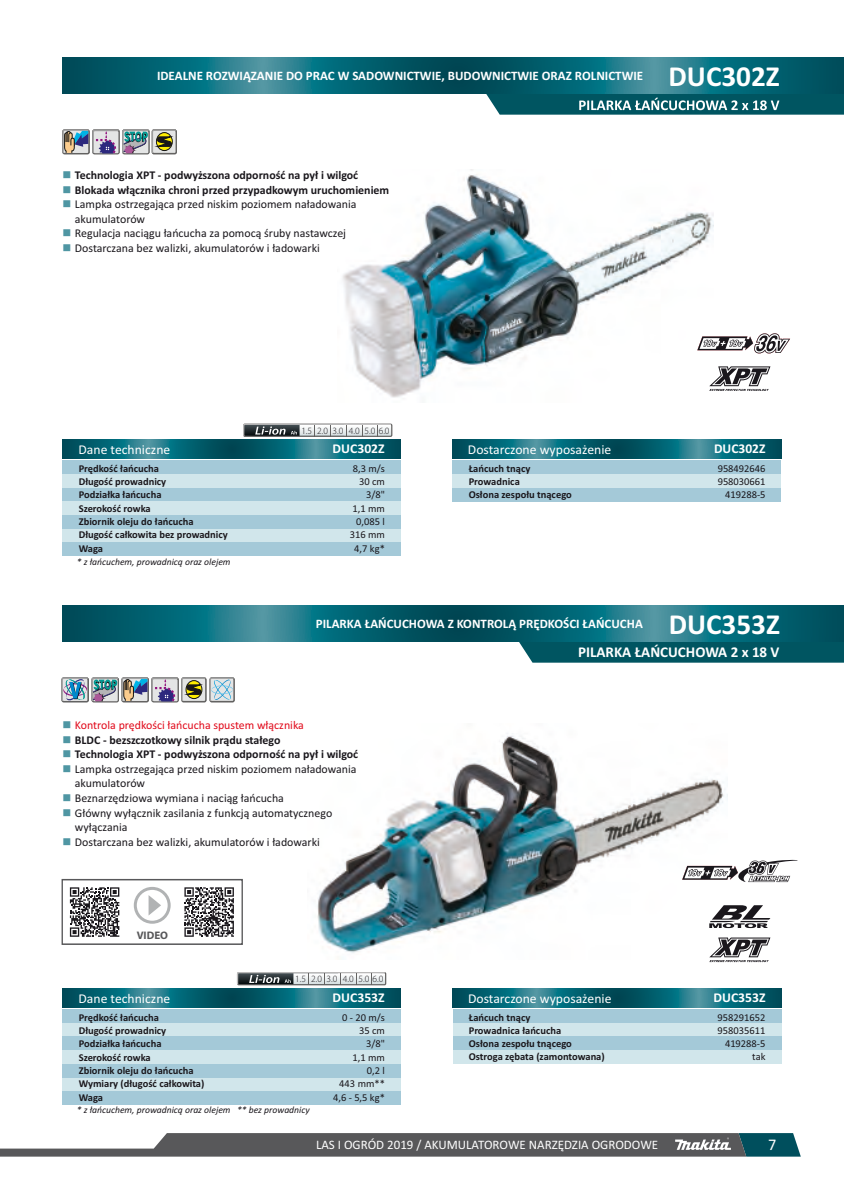
<style>
.page{position:relative;width:844px;height:1191px;background:#fff}
.page>*{position:absolute;margin:0;border:0;box-sizing:border-box;transform-origin:0 0}
.t1{font:700 29.22px "Calibri";color:#fff}
.t2{font:16.28px "Calibri";color:#fff}
.t3{font:700 15.05px "Calibri";color:#fff}
.t4{font:13.47px "Calibri";color:#fff}
.t5{font:700 13.47px "Calibri";color:#fff}
.t6{font:700 12.95px "Calibri";color:#fff}
.t7{font:12.95px "Calibri";color:#fff}
.t8{font:11.9px/14.5px "Calibri";color:#1a171c}
.t9{font:700 11.9px "Calibri";color:#1a171c}
.t10{font:11.9px "Calibri";color:#e1091a}
.t11{font:700 11.03px "Myriad Pro";color:#58585a}
.t12{font:700 10.5px/13.3px "Calibri";color:#1a171c}
.t13{font:10.5px/13.3px "Calibri";color:#1a171c;text-align:right}
.t14{font:italic 9.62px "Calibri";color:#1a171c}
.t15{font:300 9.62px "Myriad Pro";color:#1a171c}
.s1{color:#4f96a3}
</style>
<div class="page">
<img style="left:317px;top:735px;width:408px;height:218px">
<img style="left:342px;top:174px;width:371px;height:224px">
<svg style="left:0;top:1133px;width:800px;height:23px;background:#6c7274"></svg>
<svg style="left:62px;top:57px;width:781px;height:36px;background:#0e6876"></svg>
<svg style="left:486px;top:93px;width:357px;height:22px;background:#236d77"></svg>
<div style="left:62px;top:542px;width:339px;height:13px;background:#a4c9d8"></div>
<div style="left:62px;top:528px;width:339px;height:14px;background:#d1e6eb"></div>
<svg style="left:62px;top:440px;width:339px;height:18px;background:#0e6776"></svg>
<div style="left:62px;top:460px;width:339px;height:14px;background:#a4c9d8"></div>
<div style="left:62px;top:474px;width:339px;height:14px;background:#d1e6eb"></div>
<div style="left:62px;top:488px;width:339px;height:13px;background:#a4c9d8"></div>
<div style="left:62px;top:501px;width:339px;height:14px;background:#d1e6eb"></div>
<div style="left:62px;top:515px;width:339px;height:13px;background:#a4c9d8"></div>
<div style="left:152px;top:129px;width:25px;height:25px;background:#636261;border-radius:2px"></div>
<svg style="left:62px;top:129px;width:114px;height:26px;background:#9a9fa1"></svg>
<svg style="left:452px;top:440px;width:329px;height:18px;background:#0e6776"></svg>
<div style="left:452px;top:474px;width:329px;height:14px;background:#d1e6eb"></div>
<div style="left:452px;top:488px;width:329px;height:13px;background:#a4c9d8"></div>
<div style="left:452px;top:460px;width:329px;height:14px;background:#a4c9d8"></div>
<svg style="left:709px;top:366px;width:61px;height:25px"></svg>
<div style="left:243px;top:423px;width:149px;height:14px;background:#6e6d6c;border-radius:2px"></div>
<svg style="left:243px;top:423px;width:148px;height:13px;background:#a9adaf"></svg>
<div style="left:518px;top:641px;width:325px;height:21px;background:#005561"></div>
<svg style="left:62px;top:605px;width:781px;height:36px;background:#0e6876"></svg>
<div style="left:62px;top:1091px;width:339px;height:13px;background:#a4c9d8"></div>
<div style="left:62px;top:1077px;width:339px;height:14px;background:#d1e6eb"></div>
<svg style="left:62px;top:988px;width:339px;height:19px;background:#0e6776"></svg>
<div style="left:62px;top:1009px;width:339px;height:14px;background:#a4c9d8"></div>
<div style="left:62px;top:1023px;width:339px;height:13px;background:#d1e6eb"></div>
<div style="left:62px;top:1036px;width:339px;height:14px;background:#a4c9d8"></div>
<div style="left:62px;top:1050px;width:339px;height:13px;background:#d1e6eb"></div>
<div style="left:62px;top:1063px;width:339px;height:14px;background:#a4c9d8"></div>
<img style="left:62px;top:677px;width:172px;height:26px">
<div style="left:452px;top:1050px;width:329px;height:13px;background:#d1e6eb"></div>
<svg style="left:452px;top:988px;width:329px;height:19px;background:#0e6776"></svg>
<div style="left:452px;top:1023px;width:329px;height:13px;background:#d1e6eb"></div>
<div style="left:452px;top:1036px;width:329px;height:14px;background:#a4c9d8"></div>
<div style="left:452px;top:1009px;width:329px;height:14px;background:#a4c9d8"></div>
<svg style="left:709px;top:905px;width:61px;height:23px"></svg>
<svg style="left:709px;top:937px;width:61px;height:25px"></svg>
<svg style="left:682px;top:859px;width:115px;height:23px"></svg>
<svg style="left:237px;top:972px;width:149px;height:13px"></svg>
<svg style="left:237px;top:972px;width:148px;height:12px"></svg>
<svg style="left:697px;top:333px;width:93px;height:20px"></svg>
<div style="left:61px;top:879px;width:182px;height:66px;border:1px solid #58585a"></div>
<div style="left:134px;top:887px;width:37px;height:36px;border:3px solid #b1b3b4;border-radius:50%"></div>
<svg style="left:148px;top:895px;width:13px;height:20px"></svg>
<svg style="left:69px;top:887px;width:51px;height:50px"></svg>
<svg style="left:70px;top:887px;width:49px;height:49px"></svg>
<svg style="left:184px;top:887px;width:50px;height:49px"></svg>
<p class="t6" style="left:157px;top:71px;width:487px">IDEALNE ROZWIĄZANIE DO PRAC W SADOWNICTWIE, BUDOWNICTWIE ORAZ ROLNICTWIE</p>
<h1 class="t1" style="left:668px;top:64px;width:113px">DUC302Z</h1>
<p class="t9" style="left:62px;top:170px;width:297px"><span class="s1">■</span> Technologia XPT - podwyższona odporność na pył i wilgoć</p>
<p class="t9" style="left:62px;top:185px;width:328px"><span class="s1">■</span> Blokada włącznika chroni przed przypadkowym uruchomieniem</p>
<p class="t8" style="left:75px;top:198px;width:283px;text-indent:-13px"><span class="s1">■</span> Lampka ostrzegająca przed niskim poziomem naładowania akumulatorów</p>
<p class="t8" style="left:62px;top:227px;width:285px"><span class="s1">■</span> Regulacja naciągu łańcucha za pomocą śruby nastawczej</p>
<p class="t8" style="left:62px;top:242px;width:259px"><span class="s1">■</span> Dostarczana bez walizki, akumulatorów i ładowarki</p>
<p class="t15" style="left:301px;top:426px;width:90px">1.5 2.0 3.0 4.0 5.0 6.0</p>
<p class="t4" style="left:78px;top:443px;width:93px">Dane techniczne</p>
<p class="t5" style="left:332px;top:443px;width:54px">DUC302Z</p>
<p class="t12" style="left:79px;top:462px;width:151px">Prędkość łańcucha<br>Długość prowadnicy<br>Podziałka łańcucha<br>Szerokość rowka<br>Zbiornik oleju do łańcucha<br>Długość całkowita bez prowadnicy<br>Waga</p>
<p class="t13" style="left:350px;top:462px;width:37px">8,3 m/s<br>30 cm<br>3/8"<br>1,1 mm<br>0,085 l<br>316 mm<br>4,7 kg*</p>
<p class="t14" style="left:77px;top:557px;width:155px">* z łańcuchem, prowadnicą oraz olejem</p>
<p class="t5" style="left:714px;top:443px;width:53px">DUC302Z</p>
<p class="t4" style="left:468px;top:443px;width:145px">Dostarczone wyposażenie</p>
<p class="t12" style="left:468px;top:462px;width:105px">Łańcuch tnący<br>Prowadnica<br>Osłona zespołu tnącego</p>
<p class="t13" style="left:717px;top:462px;width:49px">958492646<br>958030661<br>419288-5</p>
<p class="t6" style="left:316px;top:618px;width:328px">PILARKA ŁAŃCUCHOWA Z KONTROLĄ PRĘDKOŚCI ŁAŃCUCHA</p>
<h1 class="t1" style="left:668px;top:612px;width:113px">DUC353Z</h1>
<h3 class="t3" style="left:578px;top:646px;width:203px">PILARKA ŁAŃCUCHOWA 2 x 18 V</h3>
<p class="t10" style="left:62px;top:720px;width:243px"><span class="s1">■</span> Kontrola prędkości łańcucha spustem włącznika</p>
<p class="t9" style="left:62px;top:735px;width:219px"><span class="s1">■</span> BLDC - bezszczotkowy silnik prądu stałego</p>
<p class="t9" style="left:62px;top:749px;width:297px"><span class="s1">■</span> Technologia XPT - podwyższona odporność na pył i wilgoć</p>
<p class="t8" style="left:75px;top:762px;width:283px;text-indent:-13px"><span class="s1">■</span> Lampka ostrzegająca przed niskim poziomem naładowania akumulatorów</p>
<p class="t8" style="left:62px;top:791px;width:223px"><span class="s1">■</span> Beznarzędziowa wymiana i naciąg łańcucha</p>
<p class="t8" style="left:75px;top:806px;width:259px;text-indent:-13px"><span class="s1">■</span> Główny wyłącznik zasilania z funkcją automatycznego wyłączania</p>
<p class="t8" style="left:62px;top:835px;width:259px"><span class="s1">■</span> Dostarczana bez walizki, akumulatorów i ładowarki</p>
<p class="t11" style="left:137px;top:930px;width:33px">VIDEO</p>
<p class="t15" style="left:295px;top:974px;width:90px">1.5 2.0 3.0 4.0 5.0 6.0</p>
<p class="t4" style="left:78px;top:992px;width:93px">Dane techniczne</p>
<p class="t5" style="left:332px;top:992px;width:54px">DUC353Z</p>
<p class="t12" style="left:79px;top:1011px;width:127px">Prędkość łańcucha<br>Długość prowadnicy<br>Podziałka łańcucha<br>Szerokość rowka<br>Zbiornik oleju do łańcucha<br>Wymiary (długość całkowita)<br>Waga</p>
<p class="t13" style="left:333px;top:1011px;width:53px">0 - 20 m/s<br>35 cm<br>3/8"<br>1,1 mm<br>0,2 l<br>443 mm**<br>4,6 - 5,5 kg*</p>
<p class="t14" style="left:77px;top:1105px;width:234px">* z łańcuchem, prowadnicą oraz olejem ** bez prowadnicy</p>
<p class="t5" style="left:713px;top:992px;width:54px">DUC353Z</p>
<p class="t4" style="left:468px;top:992px;width:145px">Dostarczone wyposażenie</p>
<p class="t12" style="left:468px;top:1011px;width:137px">Łańcuch tnący<br>Prowadnica łańcucha<br>Osłona zespołu tnącego<br>Ostroga zębata (zamontowana)</p>
<p class="t13" style="left:717px;top:1011px;width:49px">958291652<br>958035611<br>419288-5 tak</p>
<p class="t7" style="left:316px;top:1139px;width:343px">LAS I OGRÓD 2019 / AKUMULATOROWE NARZĘDZIA OGRODOWE</p>
<h2 class="t2" style="left:768px;top:1137px;width:10px">7</h2>
</div>
